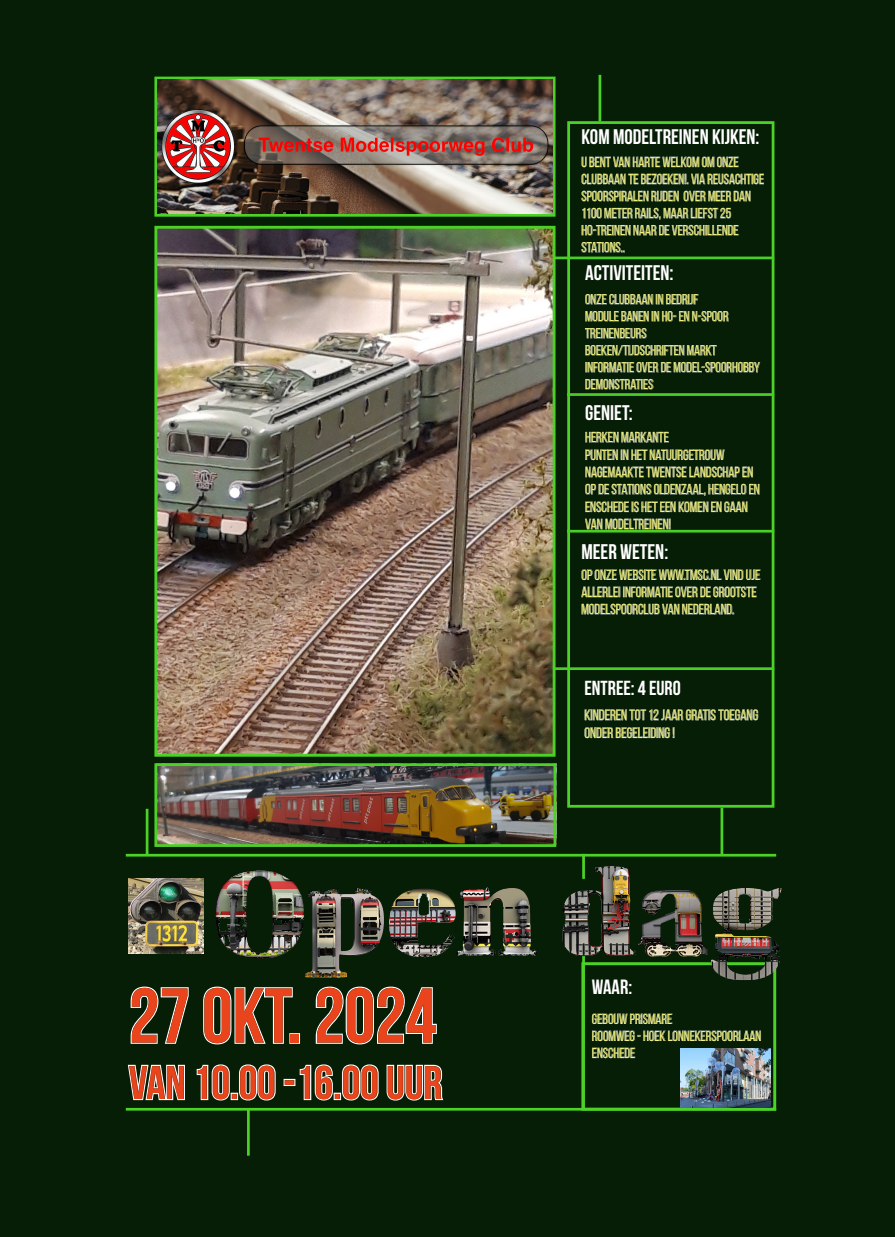
<style>
.page{position:relative;width:895px;height:1237px;background:#fff}
.page>*{position:absolute;margin:0;border:0;box-sizing:border-box;transform-origin:0 0}
.t1{font:700 77.25px "Bebas Neue";color:#e9441b}
.t2{font:700 46.95px "Bebas Neue";color:#e9441b}
.t3{font:700 21.15px "Bebas Neue";color:#fff}
.t4{font:700 20.7px "Bebas Neue";color:#fff}
.t5{font:700 20.25px "Bebas Neue";color:#fff}
.t6{font:14.85px/17.7px "Bebas Neue";color:#f5f37f}
.t7{font:14.4px/17.4px "Bebas Neue";color:#f5f37f}
.t8{font:14.25px/17.1px "Bebas Neue";color:#f5f37f}
.t9{font:14.1px/17px "Bebas Neue";color:#f5f37f}
.s1{font-size:22.05px}
</style>
<div class="page">
<div style="left:0;top:0;width:895px;height:1236px;background:#061e06"></div>
<div style="left:581px;top:962px;width:195px;height:148px;border:3px solid #4cd127"></div>
<img style="left:158px;top:230px;width:393px;height:522px">
<hr style="left:598px;top:75px;width:3px;height:46px;background:#4cd127">
<div style="left:567px;top:121px;width:207px;height:686px;border:3px solid #4cd127"></div>
<hr style="left:553px;top:256px;width:221px;height:3px;background:#4acd26">
<hr style="left:567px;top:393px;width:207px;height:3px;background:#4acd26">
<hr style="left:567px;top:530px;width:207px;height:2px;background:#4acd26">
<hr style="left:553px;top:667px;width:221px;height:3px;background:#4acd26">
<hr style="left:126px;top:854px;width:650px;height:2px;background:#4cd127">
<hr style="left:146px;top:808px;width:2px;height:47px;background:#4cd127">
<hr style="left:720px;top:807px;width:3px;height:47px;background:#4cd127">
<hr style="left:247px;top:1109px;width:3px;height:46px;background:#4cd127">
<hr style="left:126px;top:1107px;width:650px;height:3px;background:#4cd127">
<hr style="left:582px;top:949px;width:3px;height:160px;background:#4cd127">
<div style="left:154px;top:226px;width:401px;height:530px;border:3px solid #4cd127"></div>
<div style="left:154px;top:77px;width:401px;height:140px;border:3px solid #4cd127"></div>
<img style="left:158px;top:767px;width:394px;height:76px">
<svg style="left:128px;top:986px;width:315px;height:114px"></svg>
<img style="left:187px;top:841px;width:146px;height:146px">
<img style="left:271px;top:860px;width:147px;height:145px">
<img style="left:348px;top:853px;width:95px;height:142px">
<img style="left:425px;top:853px;width:100px;height:141px">
<img style="left:525px;top:838px;width:76px;height:144px">
<img style="left:601px;top:849px;width:146px;height:117px">
<img style="left:674px;top:860px;width:108px;height:147px">
<svg style="left:585px;top:432px;width:174px;height:97px"></svg>
<svg style="left:581px;top:569px;width:179px;height:45px"></svg>
<svg style="left:581px;top:156px;width:183px;height:97px"></svg>
<svg style="left:585px;top:294px;width:175px;height:95px"></svg>
<svg style="left:592px;top:1013px;width:169px;height:45px"></svg>
<svg style="left:584px;top:709px;width:174px;height:29px"></svg>
<img style="left:158px;top:80px;width:394px;height:133px">
<div style="left:154px;top:763px;width:402px;height:84px;border:3px solid #4cd127"></div>
<img style="left:681px;top:1048px;width:89px;height:59px">
<img style="left:129px;top:878px;width:74px;height:75px">
<h1 class="t1" style="left:129px;top:973px;width:309px">27 OKT. 2024</h1>
<h2 class="t2" style="left:129px;top:1056px;width:315px">VAN 10.00 -16.00 UUR</h2>
<h3 class="t3" style="left:581px;top:126px;width:180px">KOM MODELTREINEN KIJKEN:</h3>
<p class="t8" style="left:581px;top:153px;width:184px">U BENT VAN HARTE WELKOM OM ONZE<br>CLUBBAAN TE BEZOEKEN!. VIA REUSACHTIGE<br>SPOORSPIRALEN RIJDEN OVER MEER DAN<br>1100 METER RAILS, MAAR LIEFST 25<br>H0-TREINEN NAAR DE VERSCHILLENDE<br>STATIONS..</p>
<h3 class="t3" style="left:585px;top:261px;width:90px">ACTIVITEITEN<span class="s1">:</span></h3>
<p class="t9" style="left:585px;top:291px;width:176px">ONZE CLUBBAAN IN BEDRIJF<br>MODULE BANEN IN H0- EN N-SPOOR<br>TREINENBEURS<br>BOEKEN/TIJDSCHRIFTEN MARKT<br>INFORMATIE OVER DE MODEL-SPOORHOBBY<br>DEMONSTRATIES</p>
<h3 class="t3" style="left:585px;top:401px;width:49px">GENIET:</h3>
<p class="t7" style="left:585px;top:428px;width:176px">HERKEN MARKANTE<br>PUNTEN IN HET NATUURGETROUW<br>NAGEMAAKTE TWENTSE LANDSCHAP EN<br>OP DE STATIONS OLDENZAAL, HENGELO EN<br>ENSCHEDE IS HET EEN KOMEN EN GAAN<br>VAN MODELTREINEN!</p>
<p class="t7" style="left:581px;top:566px;width:180px">OP ONZE WEBSITE WWW.TMSC.NL VIND UJE<br>ALLERLEI INFORMATIE OVER DE GROOTSTE<br>MODELSPOORCLUB VAN NEDERLAND.</p>
<h3 class="t3" style="left:581px;top:539px;width:88px">MEER WETEN:</h3>
<h3 class="t5" style="left:584px;top:677px;width:98px">ENTREE: 4 EURO</h3>
<p class="t6" style="left:584px;top:706px;width:175px">KINDEREN TOT 12 JAAR GRATIS TOEGANG<br>ONDER BEGELEIDING !</p>
<h3 class="t4" style="left:592px;top:975px;width:42px">WAAR:</h3>
<p class="t8" style="left:592px;top:1010px;width:171px">GEBOUW PRISMARE<br>ROOMWEG - HOEK LONNEKERSPOORLAAN<br>ENSCHEDE</p>
</div>
